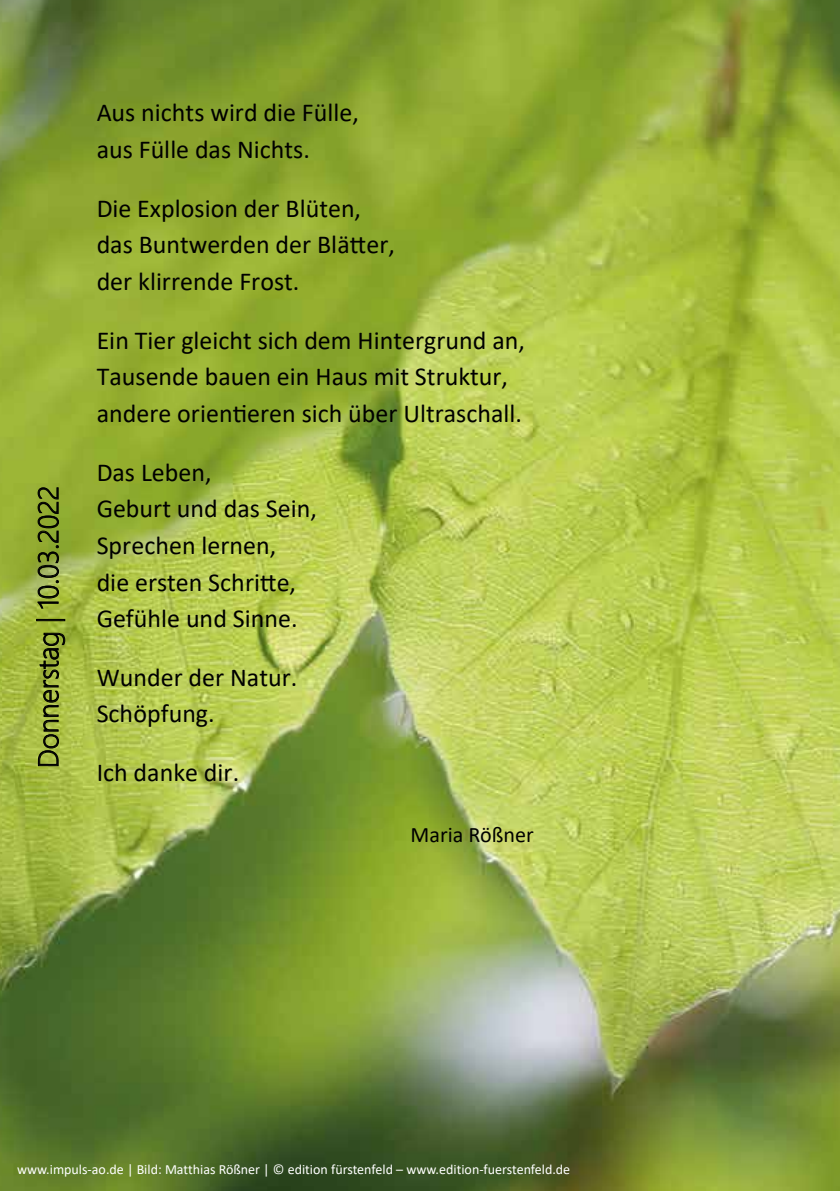
<style>
.page{position:relative;width:840px;height:1191px;background:#fff}
.page>*{position:absolute;margin:0;border:0;box-sizing:border-box;transform-origin:0 0}
.t1{font:300 28.2px "Segoe UI";color:#000}
.t2{font:26px/36.4px "Calibri";color:#000}
.t3{font:22px "Calibri";color:#000}
.t4{font:14px "Calibri";color:#fff}
</style>
<div class="page">
<img style="left:0;top:0;width:839px;height:1191px">
<p class="t2" style="left:97px;top:94px;width:264px">Aus nichts wird die Fülle, aus Fülle das Nichts.</p>
<p class="t2" style="left:97px;top:189px;width:300px">Die Explosion der Blüten, das Buntwerden der Blätter, der klirrende Frost.</p>
<p class="t1" style="left:22px;top:768px;width:284px;rotate:-90deg">Donnerstag | 10.03.2022</p>
<p class="t2" style="left:97px;top:321px;width:429px">Ein Tier gleicht sich dem Hintergrund an,<br>Tausende bauen ein Haus mit Struktur, andere orientieren sich über Ultraschall.</p>
<p class="t2" style="left:97px;top:453px;width:222px">Das Leben,<br>Geburt und das Sein,<br>Sprechen lernen,<br>die ersten Schritte,<br>Gefühle und Sinne.</p>
<p class="t2" style="left:97px;top:658px;width:202px">Wunder der Natur.<br>Schöpfung.</p>
<p class="t2" style="left:97px;top:754px;width:144px">Ich danke dir.</p>
<p class="t3" style="left:410px;top:819px;width:125px">Maria Rößner</p>
<p class="t4" style="left:17px;top:1159px;width:554px">www.impuls-ao.de | Bild: Matthias Rößner | © edition fürstenfeld – www.edition-fuerstenfeld.de</p>
</div>
